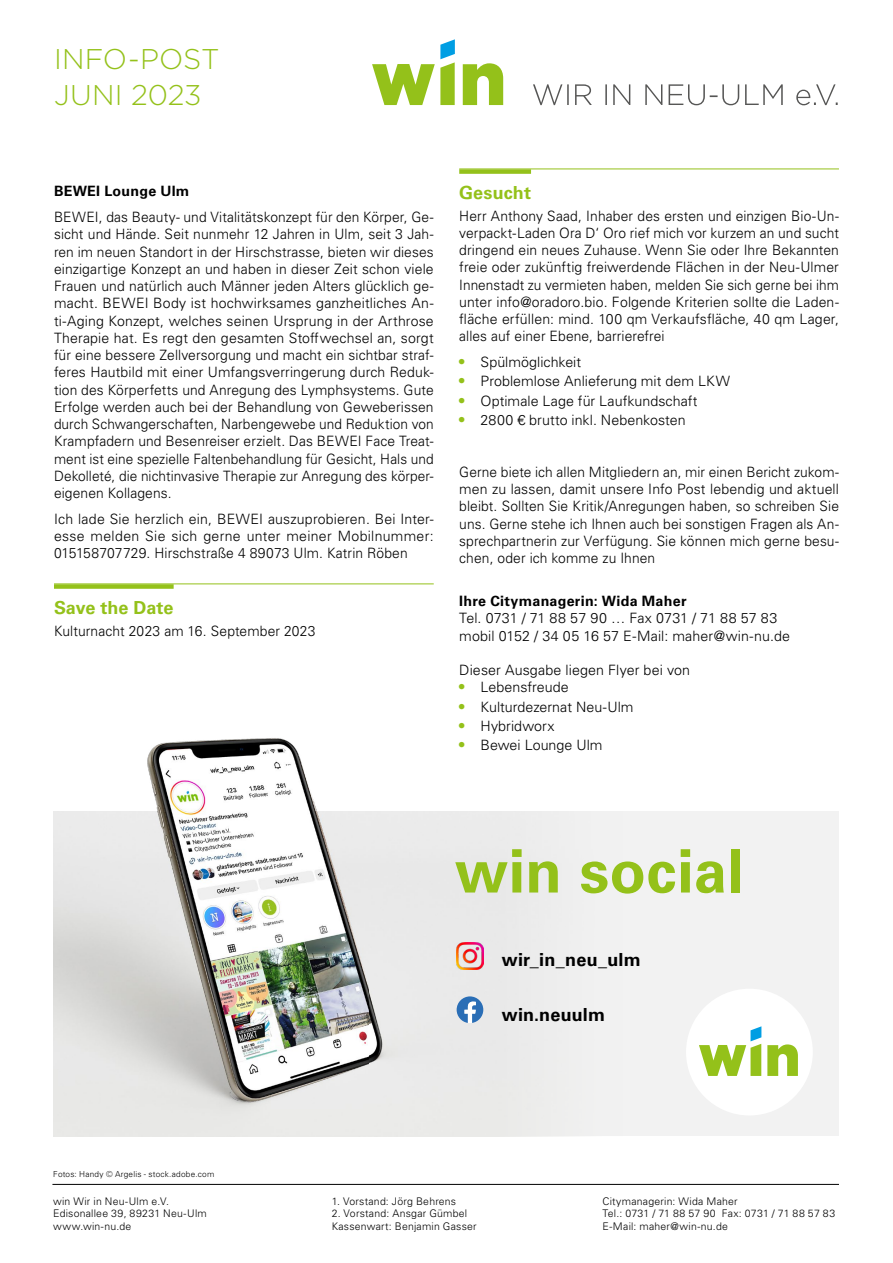
<style>
.page{position:relative;width:893px;height:1263px;background:#fff}
.page>*{position:absolute;margin:0;border:0;box-sizing:border-box;transform-origin:0 0}
.t1{font:700 60px "Univers LT Pro 65";letter-spacing:.005em;color:#94c11a}
.t2{font:300 28.5px/35.7px "Gotham";color:#94c11a}
.t3{font:700 18px "Univers LT Pro 65";letter-spacing:.01em;color:#000}
.t4{font:700 18px "Univers LT Pro 65";color:#94c11a}
.t5{font:300 14.25px/17.2px "Univers LT Pro 45";letter-spacing:.005em;color:#000;text-align:justify}
.t6{font:700 14.25px "Univers LT Pro 65";letter-spacing:.02em;color:#000}
.t7{font:300 10.5px/12.6px "Univers LT Pro 45";letter-spacing:.02em;color:#000}
.t8{font:300 8.25px "Univers LT Pro 45";letter-spacing:.025em;color:#000}
.s1{font-family:"Univers LT Pro 65";font-weight:700;font-size:15px;color:#94c11a}
</style>
<div class="page">
<hr style="left:52px;top:1184px;width:787px;height:1px;background:#000">
<svg style="left:463px;top:63px;width:40px;height:42px"></svg>
<svg style="left:372px;top:39px;width:83px;height:66px"></svg>
<svg style="left:533px;top:84px;width:305px;height:21px"></svg>
<hr style="left:54px;top:583px;width:380px;height:1px;background:#94c11a">
<div style="left:54px;top:584px;width:120px;height:5px;background:#94c11a"></div>
<hr style="left:459px;top:169px;width:380px;height:1px;background:#94c11a">
<div style="left:459px;top:169px;width:72px;height:5px;background:#94c11a"></div>
<div style="left:54px;top:811px;width:785px;height:325px;background:#f2f2f2"></div>
<div style="left:369px;top:864px;width:142px;height:272px;background:#e9e9e9"></div>
<img style="left:53px;top:738px;width:316px;height:399px">
<img style="left:457px;top:943px;width:26px;height:26px">
<svg style="left:457px;top:996px;width:26px;height:27px"></svg>
<div style="left:686px;top:989px;width:127px;height:126px;background:#fff;border-radius:50%"></div>
<svg style="left:767px;top:1044px;width:31px;height:32px"></svg>
<svg style="left:699px;top:1026px;width:62px;height:50px"></svg>
<h2 class="t2" style="left:54px;top:40px;width:167px">INFO-POST<br>JUNI 2023</h2>
<p class="t6" style="left:54px;top:181px;width:137px">BEWEI Lounge Ulm</p>
<p class="t5" style="left:54px;top:208px;width:381px">BEWEI, das Beauty- und Vitalitätskonzept für den Körper, Ge&shy;sicht und Hände. Seit nunmehr 12 Jahren in Ulm, seit 3 Jah&shy;ren im neuen Standort in der Hirschstrasse, bieten wir dieses einzigartige Konzept an und haben in dieser Zeit schon viele Frauen und natürlich auch Männer jeden Alters glücklich ge&shy;macht. BEWEI Body ist hochwirksames ganzheitliches An&shy;ti-Aging Konzept, welches seinen Ursprung in der Arthrose Therapie hat. Es regt den gesamten Stoffwechsel an, sorgt für eine bessere Zellversorgung und macht ein sichtbar straf&shy;feres Hautbild mit einer Umfangsverringerung durch Reduk&shy;tion des Körperfetts und Anregung des Lymphsystems. Gute Erfolge werden auch bei der Behandlung von Geweberissen durch Schwangerschaften, Narbengewebe und Reduktion von Krampfadern und Besenreiser erzielt. Das BEWEI Face Treat&shy;ment ist eine spezielle Faltenbehandlung für Gesicht, Hals und Dekolleté, die nichtinvasive Therapie zur Anregung des körper&shy;eigenen Kollagens.</p>
<p class="t5" style="left:54px;top:510px;width:381px">Ich lade Sie herzlich ein, BEWEI auszuprobieren. Bei Inter&shy;esse melden Sie sich gerne unter meiner Mobilnummer:<br>015158707729. Hirschstraße 4 89073 Ulm. Katrin Röben</p>
<p class="t4" style="left:54px;top:595px;width:121px">Save the Date</p>
<p class="t5" style="left:54px;top:621px;width:263px">Kulturnacht 2023 am 16. September 2023</p>
<p class="t4" style="left:459px;top:180px;width:73px">Gesucht</p>
<p class="t5" style="left:459px;top:207px;width:381px">Herr Anthony Saad, Inhaber des ersten und einzigen Bio-Un&shy;verpackt-Laden Ora D‘ Oro rief mich vor kurzem an und sucht dringend ein neues Zuhause. Wenn Sie oder Ihre Bekannten freie oder zukünftig freiwerdende Flächen in der Neu-Ulmer Innenstadt zu vermieten haben, melden Sie sich gerne bei ihm unter info@oradoro.bio. Folgende Kriterien sollte die Laden&shy;fläche erfüllen: mind. 100 qm Verkaufsfläche, 40 qm Lager, alles auf einer Ebene, barrierefrei</p>
<p class="t5" style="left:459px;top:353px;width:123px"><span class="s1">•</span> Spülmöglichkeit</p>
<p class="t5" style="left:459px;top:372px;width:272px"><span class="s1">•</span> Problemlose Anlieferung mit dem LKW</p>
<p class="t5" style="left:459px;top:392px;width:240px"><span class="s1">•</span> Optimale Lage für Laufkundschaft</p>
<p class="t5" style="left:459px;top:411px;width:228px"><span class="s1">•</span> 2800 € brutto inkl. Nebenkosten</p>
<p class="t5" style="left:459px;top:463px;width:381px">Gerne biete ich allen Mitgliedern an, mir einen Bericht zukom&shy;men zu lassen, damit unsere Info Post lebendig und aktuell bleibt. Sollten Sie Kritik/Anregungen haben, so schreiben Sie uns. Gerne stehe ich Ihnen auch bei sonstigen Fragen als An&shy;sprechpartnerin zur Verfügung. Sie können mich gerne besu&shy;chen, oder ich komme zu Ihnen</p>
<p class="t6" style="left:459px;top:591px;width:229px">Ihre Citymanagerin: Wida Maher</p>
<p class="t5" style="left:459px;top:609px;width:332px">Tel. 0731 / 71 88 57 90 … Fax 0731 / 71 88 57 83 mobil 0152 / 34 05 16 57 E-Mail: maher@win-nu.de</p>
<p class="t5" style="left:459px;top:661px;width:232px">Dieser Ausgabe liegen Flyer bei von</p>
<p class="t5" style="left:459px;top:678px;width:111px"><span class="s1">•</span> Lebensfreude</p>
<p class="t5" style="left:459px;top:698px;width:176px"><span class="s1">•</span> Kulturdezernat Neu-Ulm</p>
<p class="t5" style="left:459px;top:717px;width:97px"><span class="s1">•</span> Hybridworx</p>
<p class="t5" style="left:459px;top:736px;width:145px"><span class="s1">•</span> Bewei Lounge Ulm</p>
<h1 class="t1" style="left:455px;top:829px;width:290px">win social</h1>
<p class="t3" style="left:502px;top:947px;width:140px">wir_in_neu_ulm</p>
<p class="t3" style="left:502px;top:1002px;width:105px">win.neuulm</p>
<p class="t8" style="left:53px;top:1168px;width:163px">Fotos: Handy © Argelis - stock.adobe.com</p>
<p class="t7" style="left:53px;top:1194px;width:155px">win Wir in Neu-Ulm e.V.<br>Edisonallee 39, 89231 Neu-Ulm www.win-nu.de</p>
<p class="t7" style="left:332px;top:1194px;width:126px">1. Vorstand: Jörg Behrens</p>
<p class="t7" style="left:332px;top:1207px;width:147px">2. Vorstand: Ansgar Gümbel<br>Kassenwart: Benjamin Gasser</p>
<p class="t7" style="left:602px;top:1194px;width:234px">Citymanagerin: Wida Maher<br>Tel.: 0731 / 71 88 57 90 Fax: 0731 / 71 88 57 83<br>E-Mail: maher@win-nu.de</p>
</div>
